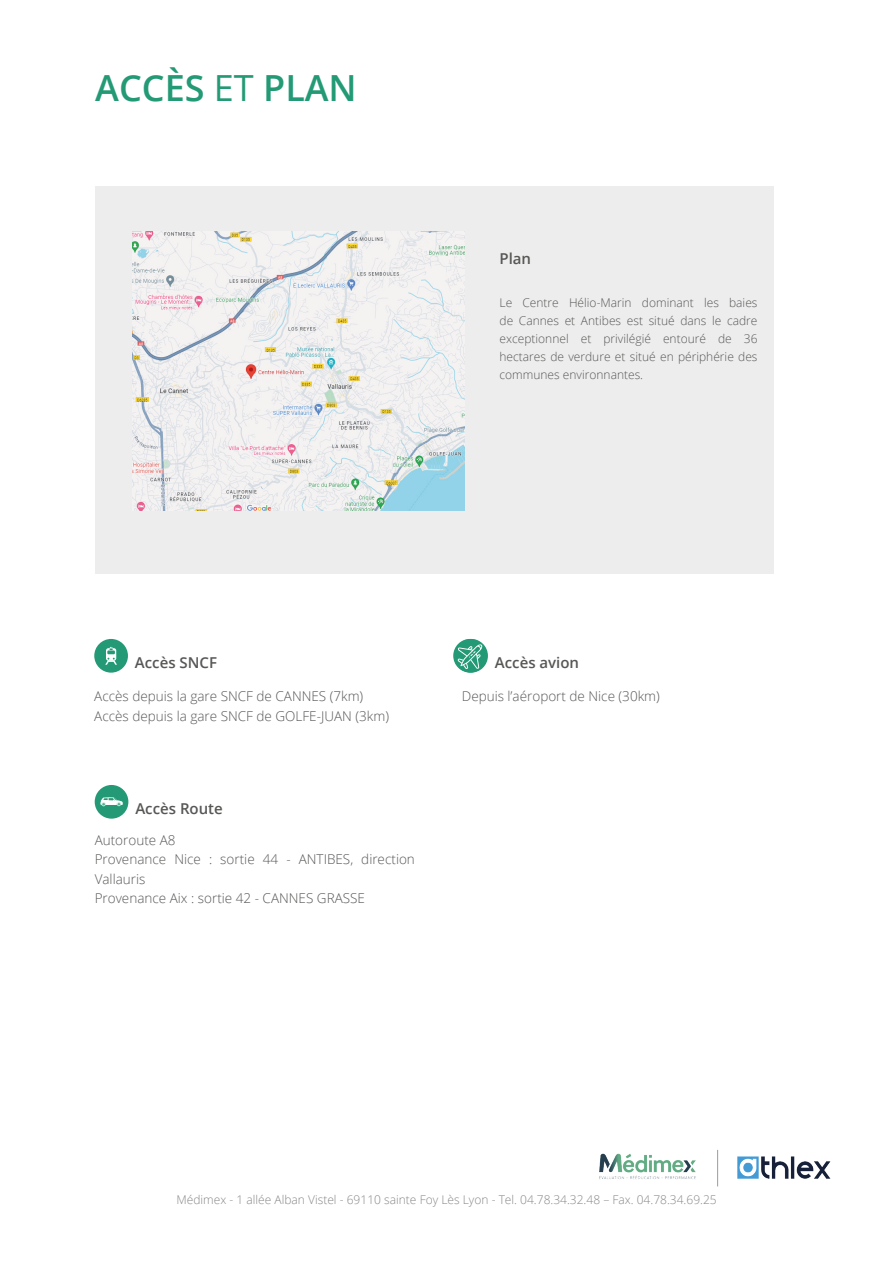
<style>
.page{position:relative;width:893px;height:1263px;background:#fff}
.page>*{position:absolute;margin:0;border:0;box-sizing:border-box;transform-origin:0 0}
.t1{font:600 36px "Open Sans";color:#239a75}
.t2{font:600 15px "Open Sans";color:#575756}
.t3{font:300 13.5px/19.5px "Open Sans";color:#575756}
.t4{font:300 12px/18px "Open Sans";color:#575756;text-align:justify}
.t5{font:300 12px "Open Sans";color:#878787}
.s1{font-weight:400}
</style>
<div class="page">
<hr style="left:717px;top:1150px;width:1px;height:36px;background:#9d9d9d">
<img style="left:737px;top:1156px;width:94px;height:23px">
<img style="left:599px;top:1153px;width:97px;height:26px">
<div style="left:95px;top:187px;width:679px;height:387px;background:#ededed"></div>
<svg style="left:454px;top:639px;width:34px;height:34px"></svg>
<div style="left:94px;top:639px;width:34px;height:34px;background:#239a75;border-radius:50%"></div>
<div style="left:453px;top:639px;width:34px;height:34px;background:#239a75;border-radius:50%"></div>
<svg style="left:105px;top:647px;width:12px;height:18px"></svg>
<img style="left:133px;top:232px;width:331px;height:279px">
<div style="left:95px;top:785px;width:33px;height:34px;background:#239a75;border-radius:50%"></div>
<svg style="left:100px;top:797px;width:23px;height:9px"></svg>
<svg style="left:457px;top:644px;width:26px;height:25px"></svg>
<p class="t1" style="left:95px;top:63px;width:263px">ACCÈS <span class="s1">ET</span> PLAN</p>
<p class="t2" style="left:499px;top:249px;width:33px">Plan</p>
<p class="t4" style="left:499px;top:293px;width:259px">Le Centre Hélio-Marin dominant les baies de Cannes et Antibes est situé dans le cadre exceptionnel et privilégié entouré de 36 hectares de verdure et situé en périphérie des communes environnantes.</p>
<p class="t2" style="left:135px;top:652px;width:84px">Accès SNCF</p>
<p class="t2" style="left:495px;top:652px;width:86px">Accès avion</p>
<p class="t3" style="left:94px;top:686px;width:271px">Accès depuis la gare SNCF de CANNES (7km)</p>
<p class="t3" style="left:94px;top:706px;width:296px">Accès depuis la gare SNCF de GOLFE-JUAN (3km)</p>
<p class="t2" style="left:135px;top:798px;width:89px">Accès Route</p>
<p class="t3" style="left:95px;top:829px;width:82px">Autoroute A8</p>
<p class="t3" style="left:95px;top:849px;width:322px">Provenance Nice : sortie 44 - ANTIBES, direction<br>Vallauris</p>
<p class="t3" style="left:95px;top:888px;width:272px">Provenance Aix : sortie 42 - CANNES GRASSE</p>
<p class="t3" style="left:462px;top:686px;width:200px">Depuis l’aéroport de Nice (30km)</p>
<p class="t5" style="left:176px;top:1191px;width:542px">Médimex - 1 allée Alban Vistel - 69110 sainte Foy Lès Lyon - Tel. 04.78.34.32.48 – Fax. 04.78.34.69.25</p>
</div>
